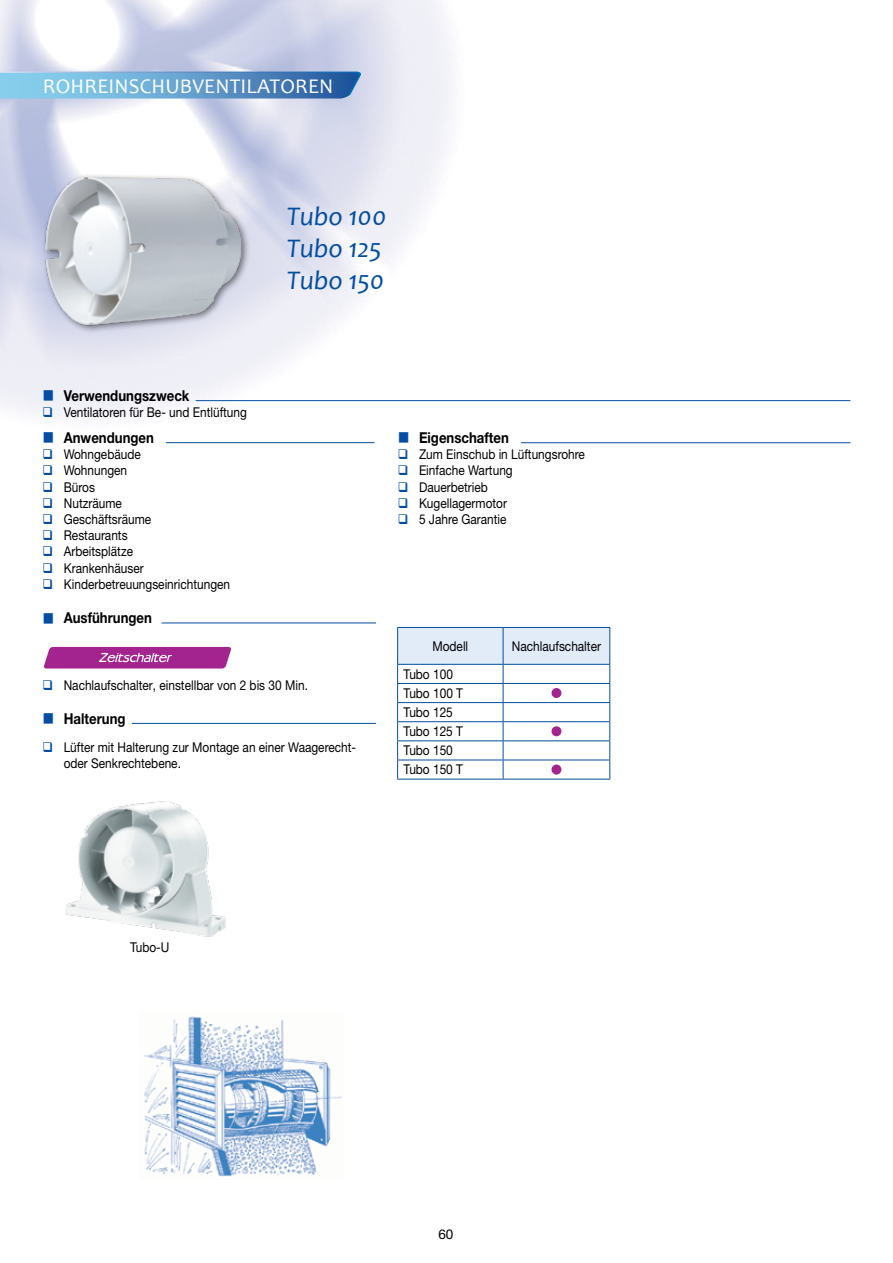
<style>
.page{position:relative;width:893px;height:1263px;background:#fff}
.page>*{position:absolute;margin:0;border:0;box-sizing:border-box;transform-origin:0 0}
.t1{font:italic 27px/32.4px "Candara";color:#034ea2}
.t2{font:21px "Candara";letter-spacing:.01em;color:#fff}
.t3{font:700 15px "Helvetica Neue CE";color:#000;scale:.88 1}
.t4{font:13.5px/16.2px "Helvetica Neue CE";color:#000;scale:.88 1}
.t5{font:13.5px "Helvetica Neue CE";color:#000}
</style>
<div class="page">
<svg style="left:397px;top:627px;width:213px;height:152px"></svg>
<hr style="left:397px;top:779px;width:106px;height:1px;background:#034ea2">
<hr style="left:503px;top:779px;width:107px;height:1px;background:#034ea2">
<div style="left:551px;top:688px;width:10px;height:10px;background:#a3238f;border-radius:50%"></div>
<div style="left:551px;top:726px;width:10px;height:10px;background:#a3238f;border-radius:50%"></div>
<div style="left:551px;top:764px;width:10px;height:10px;background:#a3238f;border-radius:50%"></div>
<img style="left:26px;top:164px;width:230px;height:180px">
<img style="left:143px;top:1016px;width:199px;height:161px">
<hr style="left:521px;top:442px;width:329px;height:1px;background:#034ea2">
<hr style="left:162px;top:623px;width:214px;height:1px;background:#034ea2">
<hr style="left:132px;top:723px;width:244px;height:1px;background:#034ea2">
<svg style="left:44px;top:647px;width:187px;height:21px;background:#ab3799"></svg>
<hr style="left:196px;top:400px;width:654px;height:1px;background:#034ea2">
<hr style="left:166px;top:442px;width:209px;height:1px;background:#034ea2">
<svg style="left:0;top:72px;width:362px;height:27px;background:#65a0cd"></svg>
<img style="left:65px;top:801px;width:161px;height:136px">
<svg style="left:44px;top:390px;width:9px;height:11px"></svg>
<svg style="left:44px;top:407px;width:8px;height:10px"></svg>
<h2 class="t2" style="left:43px;top:73px;width:292px">ROHREINSCHUBVENTILATOREN</h2>
<h1 class="t1" style="left:287px;top:199px;width:101px">Tubo 100<br>Tubo 125<br>Tubo 150</h1>
<p class="t3" style="left:64px;top:386px;width:144px">Verwendungszweck</p>
<p class="t4" style="left:64px;top:405px;width:210px">Ventilatoren für Be- und Entlüftung</p>
<p class="t3" style="left:64px;top:428px;width:104px">Anwendungen</p>
<p class="t4" style="left:64px;top:447px;width:191px">Wohngebäude<br>Wohnungen<br>Büros<br>Nutzräume<br>Geschäftsräume<br>Restaurants<br>Arbeitsplätze<br>Krankenhäuser<br>Kinderbetreuungseinrichtungen</p>
<p class="t3" style="left:64px;top:609px;width:102px">Ausführungen</p>
<p class="t4" style="left:64px;top:678px;width:279px">Nachlaufschalter, einstellbar von 2 bis 30 Min.</p>
<p class="t3" style="left:64px;top:709px;width:72px">Halterung</p>
<p class="t4" style="left:64px;top:740px;width:334px">Lüfter mit Halterung zur Montage an einer Waagerecht&shy;oder Senkrechtebene.</p>
<p class="t3" style="left:419px;top:428px;width:104px">Eigenschaften</p>
<p class="t4" style="left:419px;top:447px;width:190px">Zum Einschub in Lüftungsrohre<br>Einfache Wartung<br>Dauerbetrieb<br>Kugellagermotor<br>5 Jahre Garantie</p>
<p class="t4" style="left:432px;top:639px;width:42px">Modell</p>
<p class="t4" style="left:512px;top:639px;width:103px">Nachlaufschalter</p>
<p class="t4" style="left:404px;top:665px;width:69px;line-height:19.2px">Tubo 100<br>Tubo 100 T<br>Tubo 125<br>Tubo 125 T<br>Tubo 150<br>Tubo 150 T</p>
<p class="t4" style="left:130px;top:940px;width:46px">Tubo-U</p>
<p class="t5" style="left:438px;top:1226px;width:17px">60</p>
</div>
